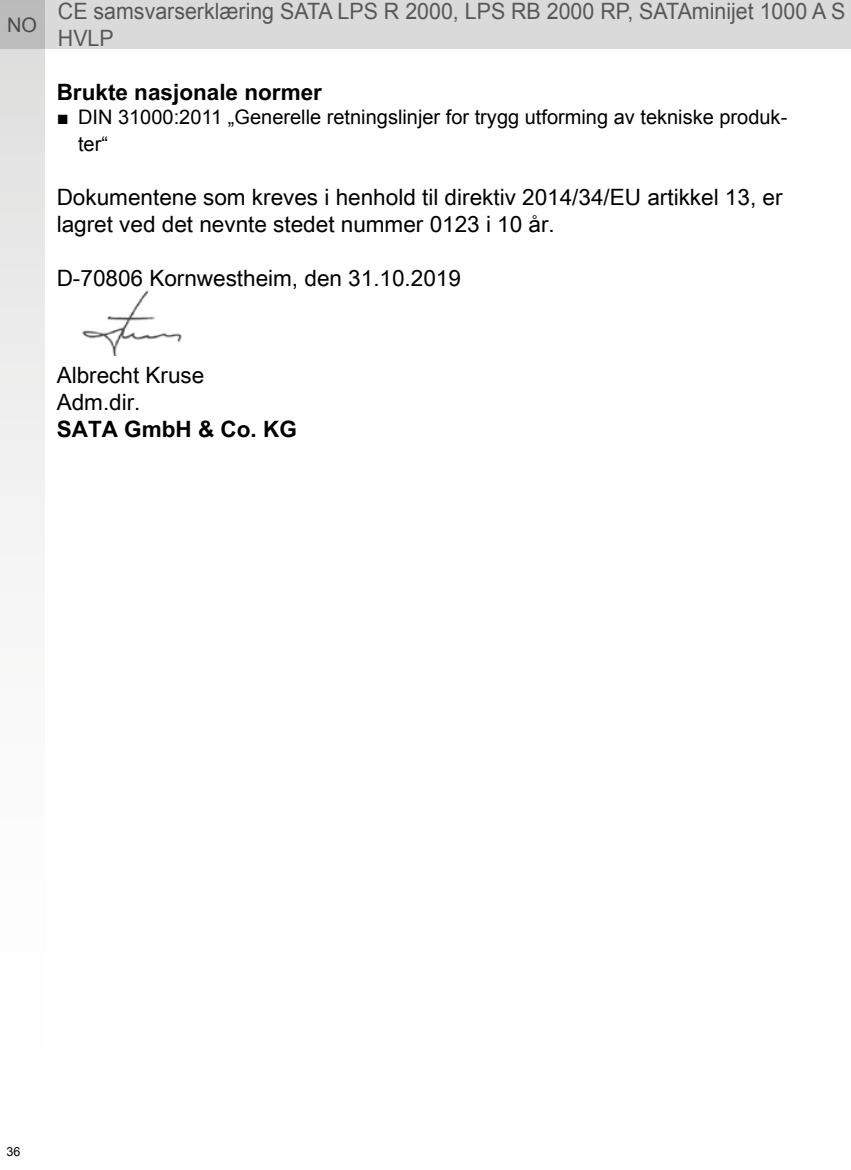
<style>
.page{position:relative;width:851px;height:1170px;background:#fff}
.page>*{position:absolute;margin:0;border:0;box-sizing:border-box;transform-origin:0 0}
.t1{font:22.5px/27px "Arial Unicode MS";color:#000}
.t2{font:22.5px/27px "Arial";color:#575756;scale:.95 1}
.t3{font:700 22.5px "Arial Unicode MS";color:#000}
.t4{font:20px/27px "Arial";color:#000}
.t5{font:20px "Arial";color:#575756}
.t6{font:12.5px "Arial";color:#000}
</style>
<div class="page">
<div style="left:0;top:0;width:850px;height:49px;background:#dadada"></div>
<svg style="left:0;top:0;width:44px;height:555px"></svg>
<img style="left:82px;top:290px;width:100px;height:66px">
<p class="t5" style="left:7px;top:11px;width:32px">NO</p>
<p class="t2" style="left:58px;top:-2px;width:830px">CE samsvarserklæring SATA LPS R 2000, LPS RB 2000 RP, SATAminijet 1000 A S<br>HVLP</p>
<p class="t3" style="left:57px;top:75px;width:267px">Brukte nasjonale normer</p>
<p class="t4" style="left:78px;top:103px;width:710px;text-indent:-21px">■ DIN 31000:2011 „Generelle retningslinjer for trygg utforming av tekniske produk&shy;ter“</p>
<p class="t1" style="left:57px;top:183px;width:727px">Dokumentene som kreves i henhold til direktiv 2014/34/EU artikkel 13, er lagret ved det nevnte stedet nummer 0123 i 10 år.</p>
<p class="t1" style="left:57px;top:264px;width:405px">D-70806 Kornwestheim, den 31.10.2019</p>
<p class="t1" style="left:57px;top:361px;width:149px">Albrecht Kruse<br>Adm.dir.</p>
<p class="t3" style="left:57px;top:412px;width:242px">SATA GmbH &amp; Co. KG</p>
<p class="t6" style="left:6px;top:1143px;width:15px">36</p>
</div>
